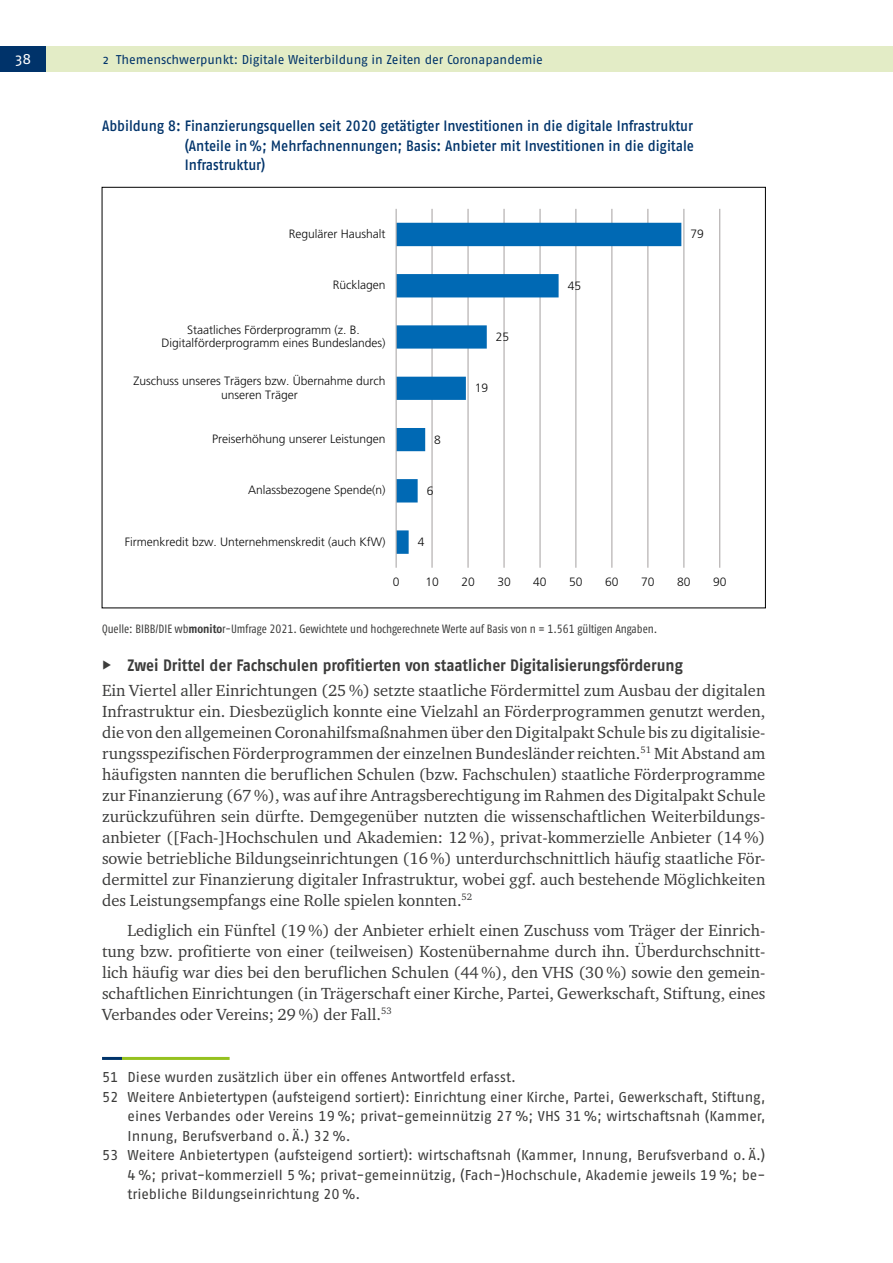
<style>
.page{position:relative;width:893px;height:1263px;background:#fff}
.page>*{position:absolute;margin:0;border:0;box-sizing:border-box;transform-origin:0 0}
.id249{font:16.5px/21px "Charter ITC Pro";color:#3c3c3b;text-align:justify}
.id250{font:16.5px/21px "Charter ITC Pro";color:#3c3c3b;text-align:justify}
.t1{font:700 16.5px "Fago Pro";color:#3c3c3b;scale:.9 1}
.id237{font:500 15px/19.5px "Fago Pro";letter-spacing:-.005em;color:#00336a;text-align:justify;scale:.9 1}
.t2{font:15px "Fago Pro";color:#fff}
.id248{font:14.25px/19.5px "Fago Pro";letter-spacing:-.01em;color:#3c3c3b;text-align:justify}
.t3{font:12.75px "Fago Pro";letter-spacing:-.005em;color:#00336a}
.t4{font:300 12px/14px "Frutiger LT Std";letter-spacing:-.005em;color:#0d0d0d;text-align:center}
.id239{font:condensed 12px "Fago Pro";color:#3c3c3b}
.s1{font-weight:700}
</style>
<div class="page">
<div style="left:46px;top:46px;width:847px;height:26px;background:#e3ecc6"></div>
<div style="left:0;top:46px;width:46px;height:26px;background:#00336a"></div>
<hr style="left:431px;top:209px;width:2px;height:359px;background:#afabab">
<hr style="left:467px;top:209px;width:2px;height:359px;background:#afabab">
<hr style="left:503px;top:209px;width:2px;height:359px;background:#afabab">
<hr style="left:539px;top:209px;width:2px;height:359px;background:#afabab">
<hr style="left:575px;top:209px;width:1px;height:359px;background:#afabab">
<hr style="left:611px;top:209px;width:1px;height:359px;background:#afabab">
<hr style="left:647px;top:209px;width:1px;height:359px;background:#afabab">
<hr style="left:683px;top:209px;width:1px;height:359px;background:#afabab">
<hr style="left:719px;top:209px;width:1px;height:359px;background:#afabab">
<svg style="left:397px;top:223px;width:284px;height:331px"></svg>
<hr style="left:396px;top:209px;width:1px;height:359px;background:#afabab">
<p class="t2" style="left:16px;top:50px;width:17px">38</p>
<p class="t3" style="left:103px;top:52px;width:441px">2 Themenschwerpunkt: Digitale Weiterbildung in Zeiten der Coronapandemie</p>
<p class="id237" style="left:185px;top:116px;width:567px;text-indent:-83px">Abbildung 8: Finanzierungsquellen seit 2020 getätigter Investitionen in die digitale Infrastruktur (Anteile in %; Mehrfachnennungen; Basis: Anbieter mit Investitionen in die digitale Infrastruktur)</p>
<p class="t4" style="left:289px;top:227px;width:98px">Regulärer Haushalt</p>
<p class="t4" style="left:690px;top:227px;width:15px">79</p>
<p class="t4" style="left:333px;top:278px;width:54px">Rücklagen</p>
<p class="t4" style="left:161px;top:323px;width:226px">Staatliches Förderprogramm (z. B.<br>Digitalförderprogramm eines Bundeslandes)</p>
<p class="t4" style="left:133px;top:374px;width:254px">Zuschuss unseres Trägers bzw. Übernahme durch unseren Träger</p>
<p class="t4" style="left:212px;top:432px;width:175px">Preiserhöhung unserer Leistungen</p>
<p class="t4" style="left:434px;top:433px;width:8px">8</p>
<p class="t4" style="left:496px;top:330px;width:15px">25</p>
<p class="t4" style="left:475px;top:381px;width:15px">19</p>
<p class="t4" style="left:568px;top:279px;width:15px">45</p>
<p class="t4" style="left:248px;top:483px;width:139px">Anlassbezogene Spende(n)</p>
<p class="t4" style="left:427px;top:484px;width:8px">6</p>
<p class="t4" style="left:125px;top:535px;width:262px">Firmenkredit bzw. Unternehmenskredit (auch KfW)</p>
<p class="t4" style="left:418px;top:535px;width:8px">4</p>
<p class="t4" style="left:393px;top:575px;width:8px">0</p>
<p class="t4" style="left:425px;top:575px;width:15px">10</p>
<p class="t4" style="left:461px;top:575px;width:15px">20</p>
<p class="t4" style="left:497px;top:575px;width:15px">30</p>
<p class="t4" style="left:533px;top:575px;width:15px">40</p>
<p class="t4" style="left:569px;top:575px;width:15px">50</p>
<p class="t4" style="left:605px;top:575px;width:15px">60</p>
<p class="t4" style="left:641px;top:575px;width:15px">70</p>
<p class="t4" style="left:677px;top:575px;width:15px">80</p>
<p class="t4" style="left:713px;top:575px;width:15px">90</p>
<p class="id239" style="left:102px;top:621px;width:557px">Quelle: BIBB/DIE wb<span class="s1">monito</span>r-Umfrage 2021. Gewichtete und hochgerechnete Werte auf Basis von n = 1.561 gültigen Angaben.</p>
<p class="t1" style="left:102px;top:655px;width:647px">▶ Zwei Drittel der Fachschulen profitierten von staatlicher Digitalisierungsförderung</p>
<p class="id249" style="left:102px;top:679px;width:665px">Ein Viertel aller Einrichtungen (25 %) setzte staatliche Fördermittel zum Ausbau der digitalen Infrastruktur ein. Diesbezüglich konnte eine Vielzahl an Förderprogrammen genutzt werden, die von den allgemeinen Coronahilfsmaßnahmen über den Digitalpakt Schule bis zu digitalisie&shy;rungsspezifischen Förderprogrammen der einzelnen Bundesländer reichten.<sup>51</sup> Mit Abstand am häufigsten nannten die beruflichen Schulen (bzw. Fachschulen) staatliche Förderprogramme zur Finanzierung (67 %), was auf ihre Antragsberechtigung im Rahmen des Digitalpakt Schule zurückzuführen sein dürfte. Demgegenüber nutzten die wissenschaftlichen Weiterbildungs&shy;anbieter ([Fach-]Hochschulen und Akademien: 12 %), privat-kommerzielle Anbieter (14 %) sowie betriebliche Bildungseinrichtungen (16 %) unterdurchschnittlich häufig staatliche För&shy;dermittel zur Finanzierung digitaler Infrastruktur, wobei ggf. auch bestehende Möglichkeiten des Leistungsempfangs eine Rolle spielen konnten.<sup>52</sup></p>
<p class="id250" style="left:102px;top:919px;width:665px;text-indent:26px">Lediglich ein Fünftel (19 %) der Anbieter erhielt einen Zuschuss vom Träger der Einrich&shy;tung bzw. profitierte von einer (teilweisen) Kostenübernahme durch ihn. Überdurchschnitt&shy;lich häufig war dies bei den beruflichen Schulen (44 %), den VHS (30 %) sowie den gemein&shy;schaftlichen Einrichtungen (in Trägerschaft einer Kirche, Partei, Gewerkschaft, Stiftung, eines Verbandes oder Vereins; 29 %) der Fall.<sup>53</sup></p>
<p class="id248" style="left:102px;top:1067px;width:415px">51 Diese wurden zusätzlich über ein offenes Antwortfeld erfasst.</p>
<p class="id248" style="left:128px;top:1087px;width:639px;text-indent:-26px">52 Weitere Anbietertypen (aufsteigend sortiert): Einrichtung einer Kirche, Partei, Gewerkschaft, Stiftung, eines Verbandes oder Vereins 19 %; privat-gemeinnützig 27 %; VHS 31 %; wirtschaftsnah (Kammer, Innung, Berufsverband o. Ä.) 32 %.</p>
<p class="id248" style="left:128px;top:1145px;width:639px;text-indent:-26px">53 Weitere Anbietertypen (aufsteigend sortiert): wirtschaftsnah (Kammer, Innung, Berufsverband o. Ä.)<br>4 %; privat-kommerziell 5 %; privat-gemeinnützig, (Fach-)Hochschule, Akademie jeweils 19 %; be&shy;triebliche Bildungseinrichtung 20 %.</p>
</div>
